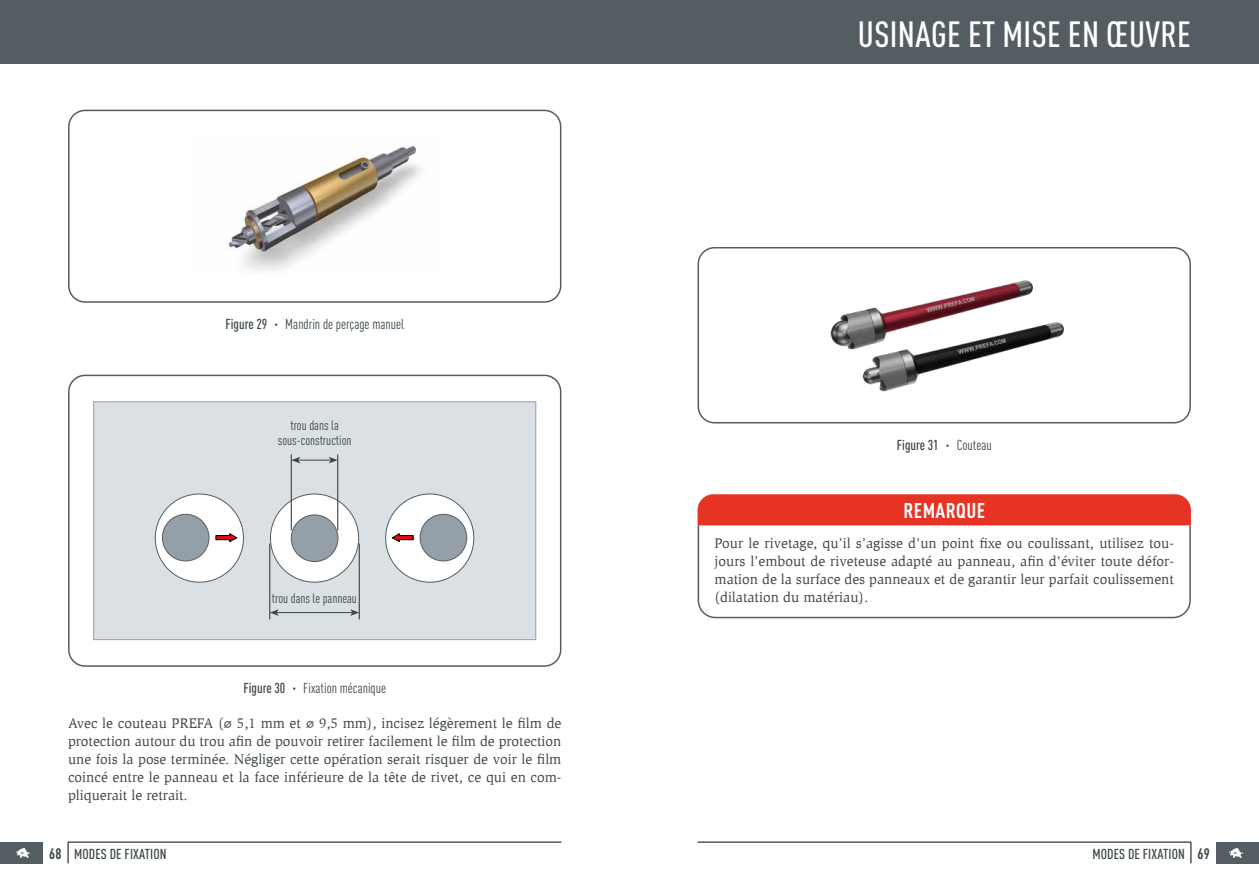
<style>
.page{position:relative;width:1259px;height:893px;background:#fff}
.page>*{position:absolute;margin:0;border:0;box-sizing:border-box;transform-origin:0 0}
.t1{font:500 condensed 36px "DIN Pro";letter-spacing:.01em;color:#fff}
.t2{font:700 condensed 21px "DIN Pro";letter-spacing:.02em;color:#fff}
.t3{font:700 condensed 15px "DIN Pro";color:#394448}
.t4{font:14.25px/18px "Slimbach Pro";color:#394448;text-align:justify}
.t5{font:condensed 14.25px "DIN Pro";color:#394448}
.t6{font:500 condensed 14.25px "DIN Pro";letter-spacing:.01em;color:#394448}
.t7{font:condensed 13.5px/15px "DIN Pro";color:#394448;text-align:center}
.s1{font-weight:500}
.s2{font-family:"STIX General"}
.s3{font-weight:400}
.s4{font-weight:700;font-size:15px}
</style>
<div class="page">
<div style="left:0;top:842px;width:43px;height:21px;background:#535d62"></div>
<hr style="left:68px;top:842px;width:493px;height:1px;background:#000">
<svg style="left:68px;top:842px;width:1px;height:21px"></svg>
<svg style="left:16px;top:848px;width:14px;height:10px"></svg>
<div style="left:1216px;top:842px;width:43px;height:21px;background:#535d62"></div>
<hr style="left:697px;top:842px;width:494px;height:1px;background:#000">
<svg style="left:1190px;top:842px;width:1px;height:21px"></svg>
<svg style="left:1229px;top:848px;width:13px;height:10px"></svg>
<div style="left:0;top:0;width:1259px;height:64px;background:#535d62"></div>
<img style="left:228px;top:145px;width:194px;height:126px">
<div style="left:68px;top:110px;width:493px;height:193px;border:2px solid #535d62;border-radius:16px"></div>
<div style="left:94px;top:402px;width:442px;height:238px;background:#dae0e3;border:1px solid #949fa7"></div>
<div style="left:155px;top:494px;width:88px;height:88px;background:#fff;border-radius:50%"></div>
<div style="left:162px;top:514px;width:47px;height:47px;background:#949fa7;border-radius:50%"></div>
<div style="left:162px;top:514px;width:47px;height:47px;border:1px solid #535d62;border-radius:50%"></div>
<svg style="left:216px;top:533px;width:21px;height:9px"></svg>
<div style="left:386px;top:494px;width:88px;height:88px;background:#fff;border-radius:50%"></div>
<div style="left:420px;top:514px;width:47px;height:47px;background:#949fa7;border-radius:50%"></div>
<div style="left:420px;top:514px;width:47px;height:47px;border:1px solid #535d62;border-radius:50%"></div>
<svg style="left:392px;top:533px;width:21px;height:9px"></svg>
<div style="left:270px;top:494px;width:89px;height:88px;background:#fff;border-radius:50%"></div>
<div style="left:291px;top:515px;width:47px;height:46px;background:#949fa7;border-radius:50%"></div>
<div style="left:291px;top:515px;width:47px;height:47px;border:1px solid #535d62;border-radius:50%"></div>
<hr style="left:269px;top:543px;width:1px;height:76px;background:#394448">
<hr style="left:359px;top:543px;width:1px;height:76px;background:#394448">
<hr style="left:276px;top:612px;width:76px;height:1px;background:#394448">
<svg style="left:270px;top:609px;width:9px;height:7px"></svg>
<svg style="left:350px;top:609px;width:9px;height:7px"></svg>
<hr style="left:291px;top:454px;width:1px;height:76px;background:#394448">
<hr style="left:337px;top:454px;width:1px;height:76px;background:#394448">
<hr style="left:298px;top:460px;width:33px;height:1px;background:#394448">
<svg style="left:291px;top:457px;width:9px;height:6px"></svg>
<svg style="left:328px;top:457px;width:10px;height:6px"></svg>
<div style="left:68px;top:375px;width:493px;height:292px;border:2px solid #535d62;border-radius:16px"></div>
<div style="left:697px;top:494px;width:494px;height:30px;background:#e63323"></div>
<svg style="left:697px;top:524px;width:494px;height:95px"></svg>
<img style="left:830px;top:280px;width:204px;height:70px">
<img style="left:854px;top:295px;width:211px;height:97px">
<div style="left:697px;top:247px;width:494px;height:176px;border:2px solid #535d62;border-radius:16px"></div>
<p class="t5" style="left:225px;top:314px;width:180px"><span class="s1">FIGURE 29 ·</span> Mandrin de perçage manuel</p>
<p class="t7" style="left:278px;top:417px;width:75px">trou dans la sous-construction</p>
<p class="t7" style="left:272px;top:590px;width:87px">trou dans le panneau</p>
<p class="t5" style="left:243px;top:678px;width:144px"><span class="s1">FIGURE 30 ·</span> Fixation mécanique</p>
<p class="t4" style="left:68px;top:714px;width:495px">Avec le couteau PREFA (<span class="s2">⌀</span> 5,1 mm et <span class="s2">⌀</span> 9,5 mm), incisez légèrement le film de protection autour du trou afin de pouvoir retirer facilement le film de protection une fois la pose terminée. Négliger cette opération serait risquer de voir le film coincé entre le panneau et la face inférieure de la tête de rivet, ce qui en com&shy;pliquerait le retrait.</p>
<h1 class="t1" style="left:858px;top:7px;width:334px">USINAGE ET MISE EN ŒUVRE</h1>
<p class="t6" style="left:897px;top:434px;width:96px">FIGURE 31 · <span class="s3">Couteau</span></p>
<h2 class="t2" style="left:903px;top:494px;width:83px">REMARQUE</h2>
<p class="t4" style="left:714px;top:535px;width:461px">Pour le rivetage, qu’il s’agisse d'un point fixe ou coulissant, utilisez tou&shy;jours l’embout de riveteuse adapté au panneau, afin d'éviter toute défor&shy;mation de la surface des panneaux et de garantir leur parfait coulissement (dilatation du matériau).</p>
<p class="t6" style="left:49px;top:843px;width:107px"><span class="s4">68</span> MODES DE FIXATION</p>
<p class="t6" style="left:1092px;top:843px;width:82px">MODES DE FIXATION</p>
<p class="t3" style="left:1197px;top:842px;width:14px">69</p>
</div>
